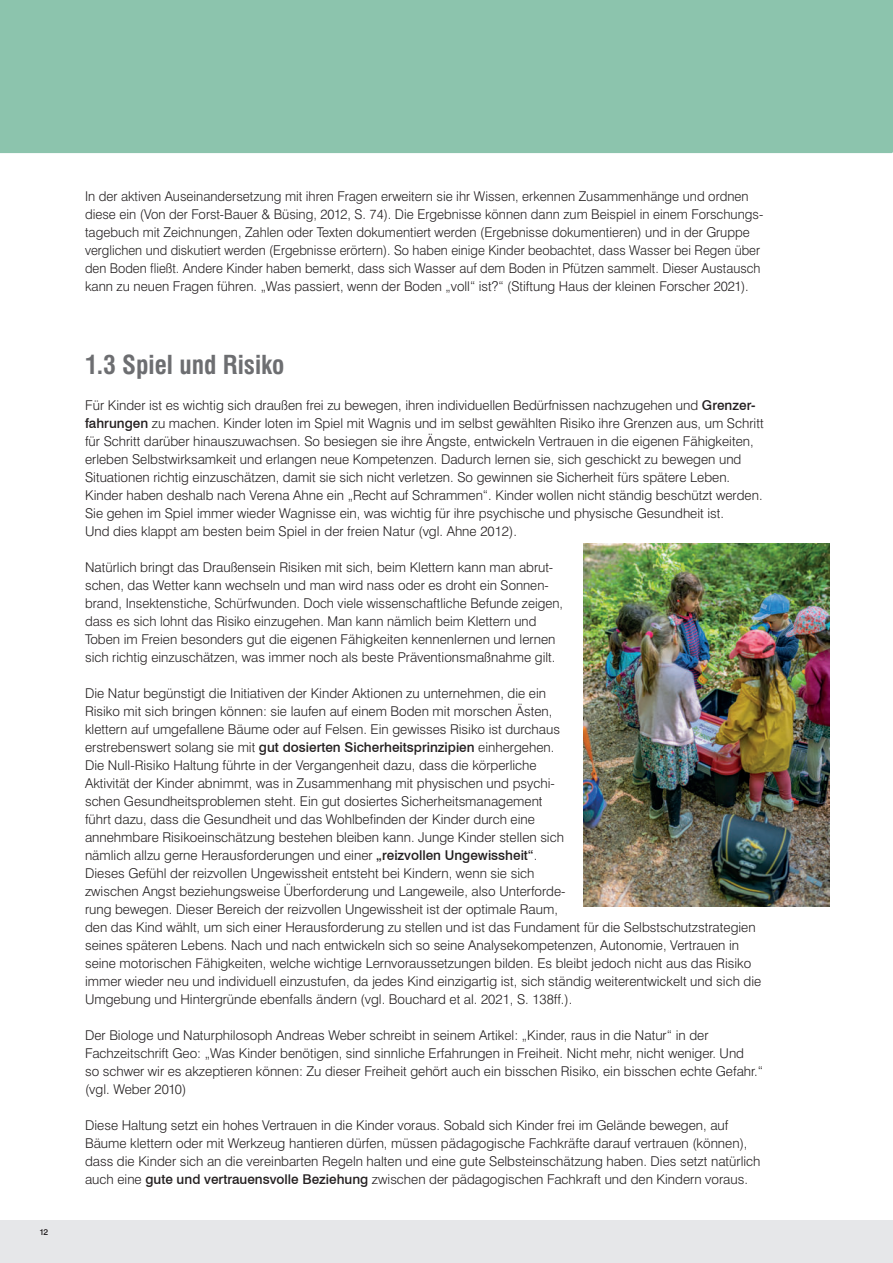
<style>
.page{position:relative;width:893px;height:1263px;background:#fff}
.page>*{position:absolute;margin:0;border:0;box-sizing:border-box;transform-origin:0 0}
.t1{font:700 condensed 25.5px "Swiss 721 BT";color:#6d6e71}
.t2{font:300 13.5px/18px "Swiss 721 BT";color:#231f20}
.t3{font:500 8.55px "Swiss 721 BT";color:#231f20}
.s1{font-weight:500}
</style>
<div class="page">
<div style="left:0;top:0;width:893px;height:153px;background:#8cc4ad"></div>
<div style="left:0;top:1220px;width:893px;height:43px;background:#e6e7e9"></div>
<img style="left:584px;top:543px;width:245px;height:363px">
<p class="t3" style="left:39px;top:1229px;width:10px">12</p>
<p class="t2" style="left:85px;top:187px;width:680px">In der aktiven Auseinandersetzung mit ihren Fragen erweitern sie ihr Wissen, erkennen Zusammenhänge und ordnen diese ein (Von der Forst-Bauer &amp; Büsing, 2012, S. 74). Die Ergebnisse können dann zum Beispiel in einem Forschungs&shy;tagebuch mit Zeichnungen, Zahlen oder Texten dokumentiert werden (Ergebnisse dokumentieren) und in der Gruppe verglichen und diskutiert werden (Ergebnisse erörtern). So haben einige Kinder beobachtet, dass Wasser bei Regen über den Boden fließt. Andere Kinder haben bemerkt, dass sich Wasser auf dem Boden in Pfützen sammelt. Dieser Austausch kann zu neuen Fragen führen. „Was passiert, wenn der Boden „voll“ ist?“ (Stiftung Haus der kleinen Forscher 2021).</p>
<h1 class="t1" style="left:85px;top:354px;width:201px">1.3 Spiel und Risiko</h1>
<p class="t2" style="left:85px;top:396px;width:680px">Für Kinder ist es wichtig sich draußen frei zu bewegen, ihren individuellen Bedürfnissen nachzugehen und <span class="s1">Grenzer&shy;fahrungen</span> zu machen. Kinder loten im Spiel mit Wagnis und im selbst gewählten Risiko ihre Grenzen aus, um Schritt für Schritt darüber hinauszuwachsen. So besiegen sie ihre Ängste, entwickeln Vertrauen in die eigenen Fähigkeiten, erleben Selbstwirksamkeit und erlangen neue Kompetenzen. Dadurch lernen sie, sich geschickt zu bewegen und Situationen richtig einzuschätzen, damit sie sich nicht verletzen. So gewinnen sie Sicherheit fürs spätere Leben.<br>Kinder haben deshalb nach Verena Ahne ein „Recht auf Schrammen“. Kinder wollen nicht ständig beschützt werden.<br>Sie gehen im Spiel immer wieder Wagnisse ein, was wichtig für ihre psychische und physische Gesundheit ist.<br>Und dies klappt am besten beim Spiel in der freien Natur (vgl. Ahne 2012).</p>
<p class="t2" style="left:85px;top:558px;width:480px">Natürlich bringt das Draußensein Risiken mit sich, beim Klettern kann man abrut&shy;schen, das Wetter kann wechseln und man wird nass oder es droht ein Sonnen&shy;brand, Insektenstiche, Schürfwunden. Doch viele wissenschaftliche Befunde zeigen, dass es sich lohnt das Risiko einzugehen. Man kann nämlich beim Klettern und Toben im Freien besonders gut die eigenen Fähigkeiten kennenlernen und lernen sich richtig einzuschätzen, was immer noch als beste Präventions maßnahme gilt.</p>
<p class="t2" style="left:85px;top:684px;width:678px">Die Natur begünstigt die Initiativen der Kinder Aktionen zu unternehmen, die ein<br>Risiko mit sich bringen können: sie laufen auf einem Boden mit morschen Ästen,<br>klettern auf umgefallene Bäume oder auf Felsen. Ein gewisses Risiko ist durchaus<br>erstrebenswert solang sie mit <span class="s1">gut dosierten Sicherheitsprinzipien</span> einhergehen.<br>Die Null-Risiko Haltung führte in der Vergangenheit dazu, dass die körperliche<br>Aktivität der Kinder abnimmt, was in Zusammenhang mit physischen und psychi-<br>schen Gesundheitsproblemen steht. Ein gut dosiertes Sicherheitsmanagement<br>führt dazu, dass die Gesundheit und das Wohlbefinden der Kinder durch eine<br>annehmbare Risikoeinschätzung bestehen bleiben kann. Junge Kinder stellen sich<br>nämlich allzu gerne Herausforderungen und einer <span class="s1">„reizvollen Ungewissheit“</span>.<br>Dieses Gefühl der reizvollen Ungewissheit entsteht bei Kindern, wenn sie sich<br>zwischen Angst beziehungsweise Überforderung und Langeweile, also Unterforde-<br>rung bewegen. Dieser Bereich der reizvollen Ungewissheit ist der optimale Raum,<br>den das Kind wählt, um sich einer Herausforderung zu stellen und ist das Fundament für die Selbstschutzstrategien seines späteren Lebens. Nach und nach entwickeln sich so seine Analysekompetenzen, Autonomie, Vertrauen in seine motorischen Fähigkeiten, welche wichtige Lernvoraussetzungen bilden. Es bleibt jedoch nicht aus das Risiko immer wieder neu und individuell einzustufen, da jedes Kind einzigartig ist, sich ständig weiterentwickelt und sich die Umgebung und Hintergründe ebenfalls ändern (vgl. Bouchard et al. 2021, S. 138ff.).</p>
<p class="t2" style="left:85px;top:1026px;width:679px">Der Biologe und Naturphilosoph Andreas Weber schreibt in seinem Artikel: „Kinder, raus in die Natur“ in der Fachzeitschrift Geo: „Was Kinder benötigen, sind sinnliche Erfahrungen in Freiheit. Nicht mehr, nicht weniger. Und<br>so schwer wir es akzeptieren können: Zu dieser Freiheit gehört auch ein bisschen Risiko, ein bisschen echte Gefahr.“ (vgl. Weber 2010)</p>
<p class="t2" style="left:85px;top:1116px;width:677px">Diese Haltung setzt ein hohes Vertrauen in die Kinder voraus. Sobald sich Kinder frei im Gelände bewegen, auf Bäume klettern oder mit Werkzeug hantieren dürfen, müssen pädagogische Fachkräfte darauf vertrauen (können), dass die Kinder sich an die vereinbarten Regeln halten und eine gute Selbsteinschätzung haben. Dies setzt natürlich auch eine <span class="s1">gute und vertrauensvolle Beziehung</span> zwischen der pädagogischen Fachkraft und den Kindern voraus.</p>
</div>
